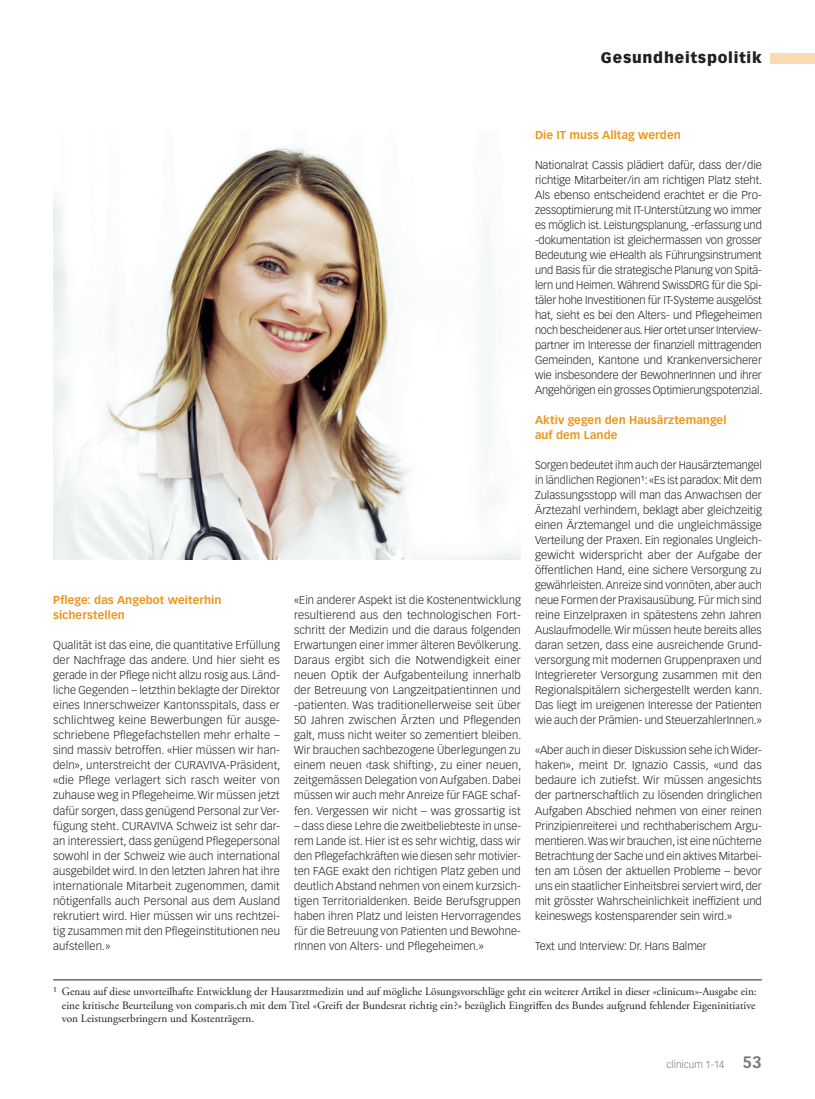
<style>
.page{position:relative;width:815px;height:1099px;background:#fff}
.page>*{position:absolute;margin:0;border:0;box-sizing:border-box;transform-origin:0 0}
.t1{font:900 15px "Vectora LT Std";letter-spacing:.05em;color:#231f20}
.t2{font:300 11.25px/15px "Vectora LT Std";letter-spacing:-.01em;color:#231f20;text-align:justify}
.t3{font:11.25px/13.5px "Adobe Garamond Pro";color:#231f20;text-align:justify}
.t4{font:700 11.25px/15px "Vectora LT Std";letter-spacing:.005em;color:#ee961c}
.t5{font:300 10px "Vectora LH";color:#76787b}
.s1{font-weight:700;font-size:16.25px}
</style>
<div class="page">
<div style="left:770px;top:53px;width:45px;height:10px;background:#fbdbb3"></div>
<img style="left:53px;top:147px;width:468px;height:412px">
<hr style="left:53px;top:979px;width:709px;height:1px;background:#231f20">
<h1 class="t1" style="left:601px;top:49px;width:162px">Gesundheitspolitik</h1>
<p class="t4" style="left:535px;top:128px;width:147px">Die IT muss Alltag werden</p>
<p class="t2" style="left:535px;top:158px;width:229px;text-align:left">Nationalrat Cassis plädiert dafür, dass der/die richtige Mitarbeiter/in am richtigen Platz steht.<br>Als ebenso entscheidend erachtet er die Pro&shy;zessoptimierung mit IT-Unterstützung wo immer es möglich ist. Leistungsplanung, -erfassung und -dokumentation ist gleichermassen von grosser Bedeutung wie eHealth als Führungsinstrument und Basis für die strategische Planung von Spitä&shy;lern und Heimen. Während SwissDRG für die Spi&shy;täler hohe Investitionen für IT-Systeme ausgelöst hat, sieht es bei den Alters- und Pflegeheimen noch bescheidener aus. Hier ortet unser Interview&shy;partner im Interesse der finanziell mittragenden Gemeinden, Kantone und Krankenversicherer wie insbesondere der BewohnerInnen und ihrer Angehörigen ein grosses Optimierungspotenzial.</p>
<p class="t4" style="left:535px;top:413px;width:193px">Aktiv gegen den Hausärztemangel auf dem Lande</p>
<p class="t2" style="left:535px;top:458px;width:229px">Sorgen bedeutet ihm auch der Hausärztemangel in ländlichen Regionen¹: «Es ist paradox: Mit dem Zulassungsstopp will man das Anwachsen der Ärztezahl verhindern, beklagt aber gleichzeitig einen Ärztemangel und die ungleichmässige Verteilung der Praxen. Ein regionales Ungleich&shy;gewicht widerspricht aber der Aufgabe der öffentlichen Hand, eine sichere Versorgung zu gewährleisten. Anreize sind vonnöten, aber auch neue Formen der Praxisausübung. Für mich sind reine Einzelpraxen in spätestens zehn Jahren Auslaufmodelle. Wir müssen heute bereits alles daran setzen, dass eine ausreichende Grund&shy;versorgung mit modernen Gruppenpraxen und Integriereter Versorgung zusammen mit den Regionalspitälern sichergestellt werden kann.<br>Das liegt im ureigenen Interesse der Patienten wie auch der Prämien- und SteuerzahlerInnen.»</p>
<p class="t2" style="left:535px;top:743px;width:228px">«Aber auch in dieser Diskussion sehe ich Wider&shy;haken», meint Dr. Ignazio Cassis, «und das bedaure ich zutiefst. Wir müssen angesichts der partnerschaftlich zu lösenden dringlichen Aufgaben Abschied nehmen von einer reinen Prinzipienreiterei und rechthaberischem Argu&shy;mentieren. Was wir brauchen, ist eine nüchterne Betrachtung der Sache und ein aktives Mitarbei&shy;ten am Lösen der aktuellen Probleme – bevor uns ein staatlicher Einheitsbrei serviert wird, der mit grösster Wahrscheinlichkeit ineffizient und keineswegs kostensparender sein wird.»</p>
<p class="t2" style="left:535px;top:938px;width:173px">Text und Interview: Dr. Hans Balmer</p>
<p class="t3" style="left:62px;top:985px;width:696px;text-indent:-9px">¹ Genau auf diese unvorteilhafte Entwicklung der Hausarztmedizin und auf mögliche Lösungsvorschläge geht ein weiterer Artikel in dieser «clinicum»-Ausgabe ein: eine kritische Beurteilung von comparis.ch mit dem Titel «Greift der Bundesrat richtig ein?» bezüglich Eingriffen des Bundes aufgrund fehlender Eigeninitiative von Leistungserbringern und Kostenträgern.</p>
<p class="t4" style="left:53px;top:593px;width:170px">Pflege: das Angebot weiterhin sicherstellen</p>
<p class="t2" style="left:53px;top:638px;width:229px">Qualität ist das eine, die quantitative Erfüllung der Nachfrage das andere. Und hier sieht es gerade in der Pflege nicht allzu rosig aus. Länd&shy;liche Gegenden – letzthin beklagte der Direktor eines Innerschweizer Kantonsspitals, dass er schlichtweg keine Bewerbungen für ausge&shy;schriebene Pflegefachstellen mehr erhalte – sind massiv betroffen. «Hier müssen wir han&shy;deln», unterstreicht der CURAVIVA-Präsident, «die Pflege verlagert sich rasch weiter von zuhause weg in Pflegeheime. Wir müssen jetzt dafür sorgen, dass genügend Personal zur Ver&shy;fügung steht. CURAVIVA Schweiz ist sehr dar&shy;an interessiert, dass genügend Pflegepersonal sowohl in der Schweiz wie auch international ausgebildet wird. In den letzten Jahren hat ihre internationale Mitarbeit zugenommen, damit nötigenfalls auch Personal aus dem Ausland rekrutiert wird. Hier müssen wir uns rechtzei&shy;tig zusammen mit den Pflegeinstitutionen neu aufstellen.»</p>
<p class="t2" style="left:294px;top:593px;width:229px">«Ein anderer Aspekt ist die Kostenentwicklung resultierend aus den technologischen Fort&shy;schritt der Medizin und die daraus folgenden Erwartungen einer immer älteren Bevölkerung.<br>Daraus ergibt sich die Notwendigkeit einer neuen Optik der Aufgabenteilung innerhalb der Betreuung von Langzeitpatientinnen und -patienten. Was traditionellerweise seit über 50 Jahren zwischen Ärzten und Pflegenden galt, muss nicht weiter so zementiert bleiben.<br>Wir brauchen sachbezogene Überlegungen zu einem neuen ‹task shifting›, zu einer neuen, zeitgemässen Delegation von Aufgaben. Dabei müssen wir auch mehr Anreize für FAGE schaf&shy;fen. Vergessen wir nicht – was grossartig ist</p>
<p class="t2" style="left:294px;top:818px;width:228px">– dass diese Lehre die zweitbeliebteste in unse&shy;rem Lande ist. Hier ist es sehr wichtig, dass wir den Pflegefachkräften wie diesen sehr motivier&shy;ten FAGE exakt den richtigen Platz geben und deutlich Abstand nehmen von einem kurzsich&shy;tigen Territorialdenken. Beide Berufsgruppen haben ihren Platz und leisten Hervorragendes für die Betreuung von Patienten und Bewohne&shy;rInnen von Alters- und Pflegeheimen.»</p>
<p class="t5" style="left:667px;top:1058px;width:97px">clinicum 1-14 <span class="s1">53</span></p>
</div>
